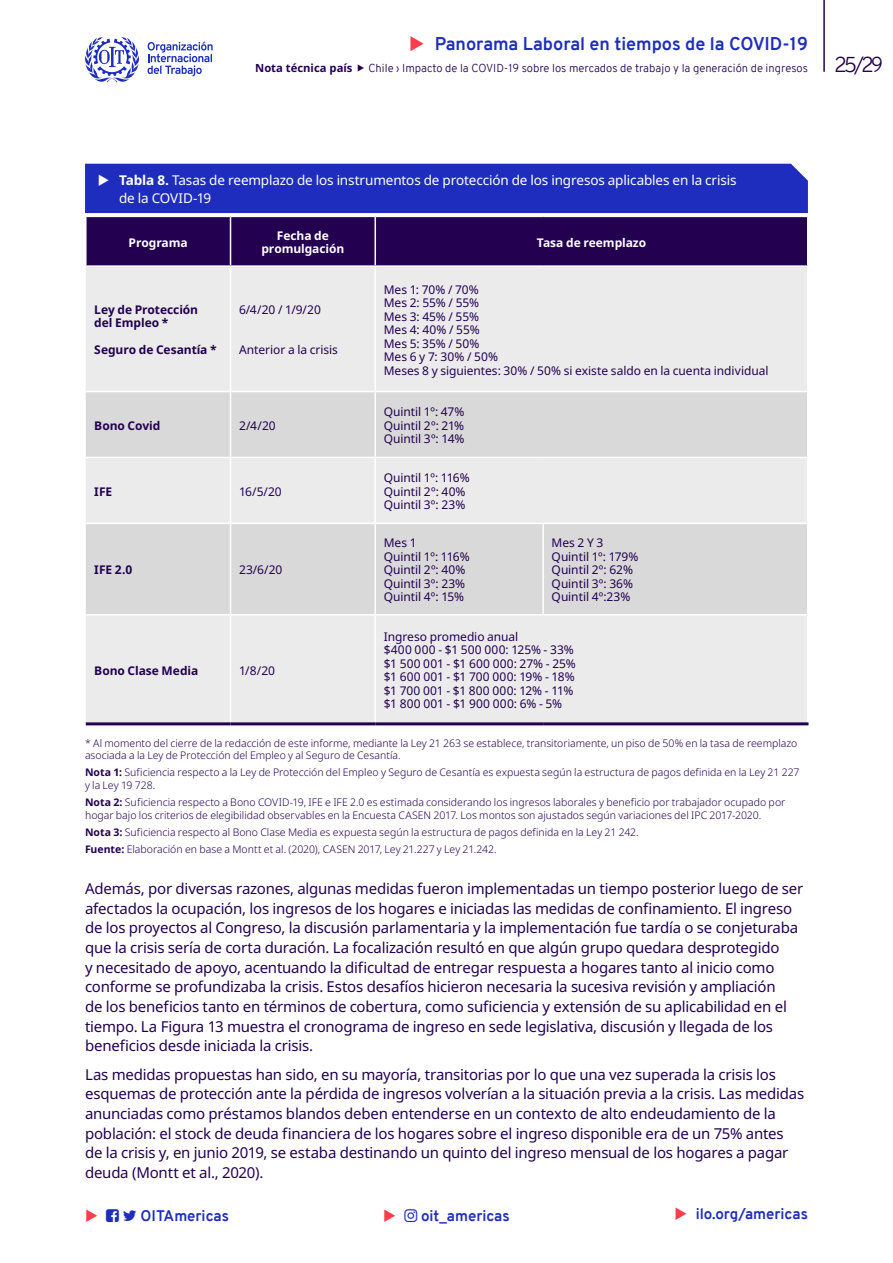
<style>
.page{position:relative;width:893px;height:1263px;background:#fff}
.page>*{position:absolute;margin:0;border:0;box-sizing:border-box;transform-origin:0 0}
.t1{font:300 21px "Overpass";color:#230050}
.t2{font:700 18px "Overpass";color:#1e2dbe}
.t3{font:15px/19.6px "Noto Sans";letter-spacing:-.015em;color:#230050}
.t4{font:700 15px "Overpass";color:#1e2dbe}
.t5{font:13.5px/18.1px "Noto Sans";letter-spacing:-.01em;color:#fff}
.t6{font:12px/13.5px "Noto Sans";letter-spacing:-.005em;color:#230050}
.t7{font:700 12px/13.5px "Noto Sans";letter-spacing:-.005em;color:#230050}
.t8{font:700 12px/13.5px "Noto Sans";letter-spacing:-.005em;color:#fff;text-align:center}
.t9{font:300 11.25px "Overpass";color:#230050}
.t10{font:700 11.25px "Noto Sans";color:#230050}
.t11{font:300 10.5px/12.8px "Noto Sans";color:#230050}
.s1{font-weight:700}
</style>
<div class="page">
<div style="left:86px;top:267px;width:721px;height:455px;background:#ebebeb"></div>
<svg style="left:86px;top:392px;width:721px;height:222px;background:#dedede"></svg>
<hr style="left:230px;top:267px;width:1px;height:124px;background:#fff">
<hr style="left:374px;top:267px;width:2px;height:124px;background:#fff">
<hr style="left:86px;top:391px;width:145px;height:1px;background:#fff">
<hr style="left:231px;top:391px;width:144px;height:1px;background:#fff">
<hr style="left:230px;top:392px;width:1px;height:65px;background:#fff">
<hr style="left:375px;top:391px;width:168px;height:1px;background:#fff">
<hr style="left:374px;top:392px;width:2px;height:65px;background:#fff">
<hr style="left:543px;top:391px;width:265px;height:1px;background:#fff">
<hr style="left:86px;top:457px;width:145px;height:1px;background:#fff">
<hr style="left:231px;top:457px;width:144px;height:1px;background:#fff">
<hr style="left:230px;top:458px;width:1px;height:65px;background:#fff">
<hr style="left:375px;top:457px;width:168px;height:1px;background:#fff">
<hr style="left:374px;top:458px;width:2px;height:65px;background:#fff">
<hr style="left:543px;top:457px;width:265px;height:1px;background:#fff">
<hr style="left:86px;top:523px;width:145px;height:1px;background:#fff">
<hr style="left:231px;top:523px;width:144px;height:1px;background:#fff">
<hr style="left:230px;top:524px;width:1px;height:90px;background:#fff">
<hr style="left:375px;top:523px;width:168px;height:1px;background:#fff">
<hr style="left:374px;top:524px;width:2px;height:90px;background:#fff">
<hr style="left:543px;top:523px;width:265px;height:1px;background:#fff">
<hr style="left:542px;top:524px;width:2px;height:90px;background:#fff">
<hr style="left:86px;top:614px;width:145px;height:1px;background:#fff">
<hr style="left:231px;top:614px;width:144px;height:1px;background:#fff">
<hr style="left:230px;top:615px;width:1px;height:107px;background:#fff">
<hr style="left:375px;top:614px;width:168px;height:1px;background:#fff">
<hr style="left:374px;top:615px;width:2px;height:107px;background:#fff">
<hr style="left:543px;top:614px;width:265px;height:1px;background:#fff">
<hr style="left:86px;top:722px;width:145px;height:3px;background:#230050">
<hr style="left:231px;top:722px;width:144px;height:3px;background:#230050">
<hr style="left:375px;top:722px;width:168px;height:3px;background:#230050">
<hr style="left:543px;top:722px;width:265px;height:3px;background:#230050">
<svg style="left:148px;top:42px;width:65px;height:34px"></svg>
<svg style="left:85px;top:37px;width:54px;height:45px"></svg>
<hr style="left:823px;top:0;width:2px;height:72px;background:#230050">
<svg style="left:85px;top:164px;width:723px;height:102px;background:#2b228d"></svg>
<p class="t2" style="left:435px;top:31px;width:375px">Panorama Laboral en tiempos de la COVID-19</p>
<p class="t10" style="left:255px;top:60px;width:99px">Nota técnica país</p>
<p class="t9" style="left:368px;top:60px;width:441px">Chile › Impacto de la COVID-19 sobre los mercados de trabajo y la generación de ingresos</p>
<h1 class="t1" style="left:834px;top:49px;width:50px">25/29</h1>
<p class="t5" style="left:119px;top:171px;width:619px"><span class="s1">Tabla 8.</span> Tasas de reemplazo de los instrumentos de protección de los ingresos aplicables en la crisis de la COVID-19</p>
<p class="t8" style="left:129px;top:236px;width:61px">Programa</p>
<p class="t8" style="left:261px;top:229px;width:84px">Fecha de promulgación</p>
<p class="t8" style="left:537px;top:236px;width:111px">Tasa de reemplazo</p>
<p class="t7" style="left:94px;top:303px;width:105px">Ley de Protección del Empleo *</p>
<p class="t7" style="left:94px;top:344px;width:124px">Seguro de Cesantía *</p>
<p class="t6" style="left:239px;top:303px;width:83px">6/4/20 / 1/9/20</p>
<p class="t6" style="left:239px;top:344px;width:100px">Anterior a la crisis</p>
<p class="t7" style="left:94px;top:419px;width:68px">Bono Covid</p>
<p class="t6" style="left:239px;top:419px;width:38px">2/4/20</p>
<p class="t7" style="left:94px;top:485px;width:19px">IFE</p>
<p class="t6" style="left:239px;top:485px;width:44px">16/5/20</p>
<p class="t7" style="left:94px;top:564px;width:40px">IFE 2.0</p>
<p class="t6" style="left:239px;top:564px;width:45px">23/6/20</p>
<p class="t6" style="left:384px;top:283px;width:386px">Mes 1: 70% / 70%<br>Mes 2: 55% / 55%<br>Mes 3: 45% / 55%<br>Mes 4: 40% / 55%<br>Mes 5: 35% / 50%<br>Mes 6 y 7: 30% / 50%<br>Meses 8 y siguientes: 30% / 50% si existe saldo en la cuenta individual</p>
<p class="t6" style="left:384px;top:406px;width:82px;text-align:justify">Quintil 1º: 47% Quintil 2º: 21% Quintil 3º: 14%</p>
<p class="t6" style="left:384px;top:471px;width:87px">Quintil 1º: 116%<br>Quintil 2º: 40%<br>Quintil 3º: 23%</p>
<p class="t6" style="left:384px;top:537px;width:87px">Mes 1<br>Quintil 1º: 116%<br>Quintil 2º: 40%<br>Quintil 3º: 23%<br>Quintil 4º: 15%</p>
<p class="t6" style="left:552px;top:537px;width:88px">Mes 2 Y 3<br>Quintil 1º: 179%<br>Quintil 2º: 62%<br>Quintil 3º: 36%<br>Quintil 4º:23%</p>
<p class="t6" style="left:384px;top:630px;width:194px">Ingreso promedio anual<br>$400 000 - $1 500 000: 125% - 33% $1 500 001 - $1 600 000: 27% - 25% $1 600 001 - $1 700 000: 19% - 18% $1 700 001 - $1 800 000: 12% - 11% $1 800 001 - $1 900 000: 6% - 5%</p>
<p class="t11" style="left:85px;top:737px;width:714px">* Al momento del cierre de la redacción de este informe, mediante la Ley 21 263 se establece, transitoriamente, un piso de 50% en la tasa de reemplazo asociada a la Ley de Protección del Empleo y al Seguro de Cesantía.</p>
<p class="t11" style="left:85px;top:766px;width:716px"><span class="s1">Nota 1:</span> Suficiencia respecto a la Ley de Protección del Empleo y Seguro de Cesantía es expuesta según la estructura de pagos definida en la Ley 21 227 y la Ley 19 728.</p>
<p class="t11" style="left:85px;top:796px;width:702px"><span class="s1">Nota 2:</span> Suficiencia respecto a Bono COVID-19, IFE e IFE 2.0 es estimada considerando los ingresos laborales y beneficio por trabajador ocupado por hogar bajo los criterios de elegibilidad observables en la Encuesta CASEN 2017. Los montos son ajustados según variaciones del IPC 2017-2020.</p>
<p class="t11" style="left:85px;top:824px;width:555px;line-height:17px"><span class="s1">Nota 3:</span> Suficiencia respecto al Bono Clase Media es expuesta según la estructura de pagos definida en la Ley 21 242.<br><span class="s1">Fuente:</span> Elaboración en base a Montt et al. (2020), CASEN 2017, Ley 21.227 y Ley 21.242.</p>
<p class="t3" style="left:85px;top:879px;width:720px">Además, por diversas razones, algunas medidas fueron implementadas un tiempo posterior luego de ser afectados la ocupación, los ingresos de los hogares e iniciadas las medidas de confinamiento. El ingreso de los proyectos al Congreso, la discusión parlamentaria y la implementación fue tardía o se conjeturaba que la crisis sería de corta duración. La focalización resultó en que algún grupo quedara desprotegido<br>y necesitado de apoyo, acentuando la dificultad de entregar respuesta a hogares tanto al inicio como conforme se profundizaba la crisis. Estos desafíos hicieron necesaria la sucesiva revisión y ampliación<br>de los beneficios tanto en términos de cobertura, como suficiencia y extensión de su aplicabilidad en el tiempo. La Figura 13 muestra el cronograma de ingreso en sede legislativa, discusión y llegada de los beneficios desde iniciada la crisis.</p>
<p class="t3" style="left:85px;top:1064px;width:721px">Las medidas propuestas han sido, en su mayoría, transitorias por lo que una vez superada la crisis los esquemas de protección ante la pérdida de ingresos volverían a la situación previa a la crisis. Las medidas anunciadas como préstamos blandos deben entenderse en un contexto de alto endeudamiento de la población: el stock de deuda financiera de los hogares sobre el ingreso disponible era de un 75% antes de la crisis y, en junio 2019, se estaba destinando un quinto del ingreso mensual de los hogares a pagar deuda (Montt et al., 2020).</p>
<p class="t4" style="left:141px;top:1204px;width:90px">OITAmericas</p>
<p class="t4" style="left:696px;top:1203px;width:114px">ilo.org/americas</p>
<p class="t7" style="left:94px;top:664px;width:106px">Bono Clase Media</p>
<p class="t6" style="left:239px;top:664px;width:37px">1/8/20</p>
<p class="t4" style="left:421px;top:1204px;width:90px">oit_americas</p>
</div>
